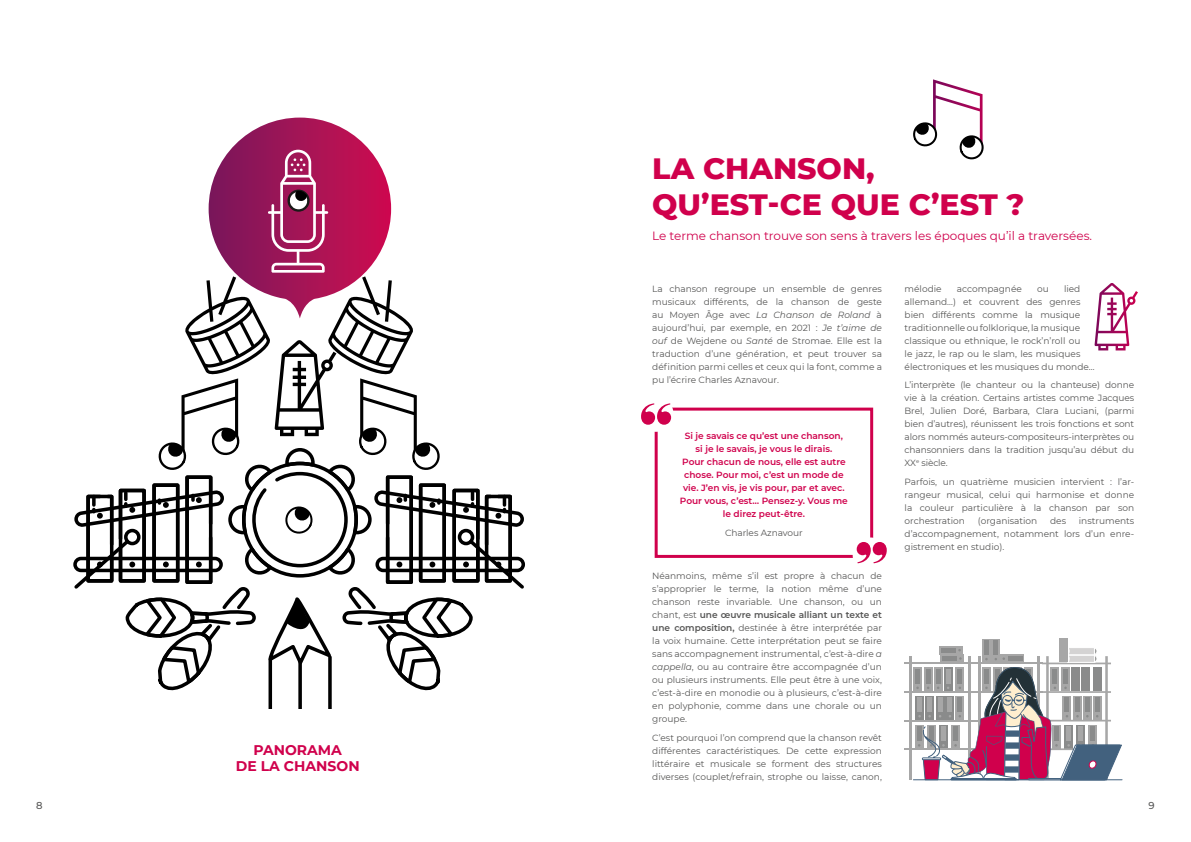
<style>
.page{position:relative;width:1191px;height:842px;background:#fff}
.page>*{position:absolute;margin:0;border:0;box-sizing:border-box;transform-origin:0 0}
.t1{font:800 30px/36px "Montserrat";color:#d0004c}
.t2{font:700 14px/16.8px "Montserrat";color:#d0004c;text-align:center}
.t3{font:12px "Montserrat";color:#d0004c}
.t4{font:500 10px "Montserrat";color:#565655}
.t5{font:9px/13px "Montserrat";color:#565655;text-align:justify}
.t6{font:600 9px/13px "Montserrat";color:#d0004c;text-align:center}
.s1{font-style:italic}
.s2{font-weight:600}
</style>
<div class="page">
<svg style="left:268px;top:692px;width:4px;height:16px"></svg>
<svg style="left:298px;top:692px;width:4px;height:16px"></svg>
<svg style="left:328px;top:692px;width:4px;height:16px"></svg>
<svg style="left:73px;top:118px;width:452px;height:574px"></svg>
<div style="left:654px;top:408px;width:219px;height:150px;border:3px solid #d0004c"></div>
<div style="left:638px;top:396px;width:35px;height:36px;background:#fff;border-radius:50%"></div>
<svg style="left:641px;top:403px;width:30px;height:22px"></svg>
<div style="left:852px;top:537px;width:36px;height:36px;background:#fff;border-radius:50%"></div>
<svg style="left:856px;top:542px;width:30px;height:21px"></svg>
<svg style="left:1094px;top:283px;width:44px;height:67px"></svg>
<svg style="left:913px;top:79px;width:71px;height:81px"></svg>
<div style="left:1059px;top:638px;width:8px;height:24px;background:#a7a7a7"></div>
<svg style="left:982px;top:639px;width:8px;height:8px"></svg>
<hr style="left:984px;top:641px;width:4px;height:14px;background:#8a8b8b">
<svg style="left:991px;top:639px;width:9px;height:8px"></svg>
<div style="left:993px;top:641px;width:5px;height:14px;background:#8a8b8b"></div>
<div style="left:915px;top:725px;width:8px;height:24px;background:#a7a7a7"></div>
<hr style="left:908px;top:656px;width:3px;height:123px;background:#a7a7a7">
<hr style="left:904px;top:662px;width:69px;height:2px;background:#a7a7a7">
<hr style="left:904px;top:691px;width:69px;height:2px;background:#a7a7a7">
<hr style="left:904px;top:720px;width:69px;height:1px;background:#a7a7a7">
<hr style="left:904px;top:748px;width:69px;height:2px;background:#a7a7a7">
<div style="left:939px;top:646px;width:24px;height:8px;background:#a7a7a7"></div>
<div style="left:913px;top:667px;width:8px;height:24px;background:#a7a7a7"></div>
<hr style="left:915px;top:669px;width:4px;height:14px;background:#8a8b8b">
<div style="left:915px;top:696px;width:8px;height:23px;background:#8a8b8b"></div>
<hr style="left:913px;top:779px;width:209px;height:1px;background:#42617e">
<svg style="left:916px;top:647px;width:206px;height:133px"></svg>
<div style="left:1028px;top:778px;width:33px;height:2px;background:#fff;border:1px solid #42617e"></div>
<h1 class="t1" style="left:652px;top:148px;width:374px">LA CHANSON,<br>QU’EST-CE QUE C’EST ?</h1>
<h3 class="t3" style="left:652px;top:228px;width:441px">Le terme chanson trouve son sens à travers les époques qu’il a traversées.</h3>
<h2 class="t2" style="left:236px;top:740px;width:125px">PANORAMA<br>DE LA CHANSON</h2>
<p class="t5" style="left:652px;top:282px;width:231px">La chanson regroupe un ensemble de genres musicaux différents, de la chanson de geste au Moyen Âge avec <span class="s1">La Chanson de Roland</span> à aujourd’hui, par exemple, en 2021 : <span class="s1">Je t’aime de ouf</span> de Wejdene ou <span class="s1">Santé</span> de Stromae. Elle est la traduction d’une génération, et peut trouver sa définition parmi celles et ceux qui la font, comme a pu l’écrire Charles Aznavour.</p>
<p class="t6" style="left:680px;top:429px;width:169px">Si je savais ce qu’est une chanson,<br>si je le savais, je vous le dirais.<br>Pour chacun de nous, elle est autre chose. Pour moi, c’est un mode de vie. J’en vis, je vis pour, par et avec.<br>Pour vous, c’est… Pensez-y. Vous me le direz peut-être.</p>
<p class="t5" style="left:725px;top:526px;width:79px">Charles Aznavour</p>
<p class="t5" style="left:652px;top:569px;width:231px">Néanmoins, même s’il est propre à chacun de s’approprier le terme, la notion même d’une chanson reste invariable. Une chanson, ou un chant, est <span class="s2">une œuvre musicale alliant un texte et une composition,</span> destinée à être interprétée par la voix humaine. Cette interprétation peut se faire sans accompagnement instrumental, c’est-à-dire <span class="s1">a cappella</span>, ou au contraire être accompagnée d’un ou plusieurs instruments. Elle peut être à une voix, c’est-à-dire en monodie ou à plusieurs, c’est-à-dire en polyphonie, comme dans une chorale ou un groupe.</p>
<p class="t5" style="left:652px;top:731px;width:231px">C’est pourquoi l’on comprend que la chanson revêt différentes caractéristiques. De cette expression littéraire et musicale se forment des structures diverses (couplet/refrain, strophe ou laisse, canon,</p>
<p class="t5" style="left:904px;top:282px;width:192px;text-align:left;text-indent:159px">lied allemand…) et couvrent des genres bien différents comme la musique traditionnelle ou folklorique, la musique classique ou ethnique, le rock’n’roll ou<br>le jazz, le rap ou le slam, les musiques électroniques et les musiques du monde…</p>
<p class="t5" style="left:904px;top:378px;width:231px">L’interprète (le chanteur ou la chanteuse) donne vie à la création. Certains artistes comme Jacques Brel, Julien Doré, Barbara, Clara Luciani, (parmi bien d’autres), réunissent les trois fonctions et sont alors nommés auteurs-compositeurs-interprètes ou chansonniers dans la tradition jusqu’au début du XX<sup>e</sup> siècle.</p>
<p class="t5" style="left:904px;top:475px;width:231px">Parfois, un quatrième musicien intervient : l’ar&shy;rangeur musical, celui qui harmonise et donne la couleur particulière à la chanson par son orchestration</p>
<p class="t5" style="left:904px;top:282px;width:39px">mélodie</p>
<p class="t5" style="left:956px;top:282px;width:67px">accompagnée</p>
<p class="t5" style="left:1037px;top:282px;width:13px">ou</p>
<p class="t5" style="left:904px;top:514px;width:231px;text-indent:174px">instruments d’accompagnement, notamment lors d’un enre&shy;gistrement en studio).</p>
<p class="t5" style="left:977px;top:514px;width:61px">(organisation</p>
<p class="t5" style="left:1050px;top:514px;width:17px">des</p>
<p class="t4" style="left:36px;top:799px;width:8px">8</p>
<p class="t4" style="left:1148px;top:799px;width:8px">9</p>
</div>
